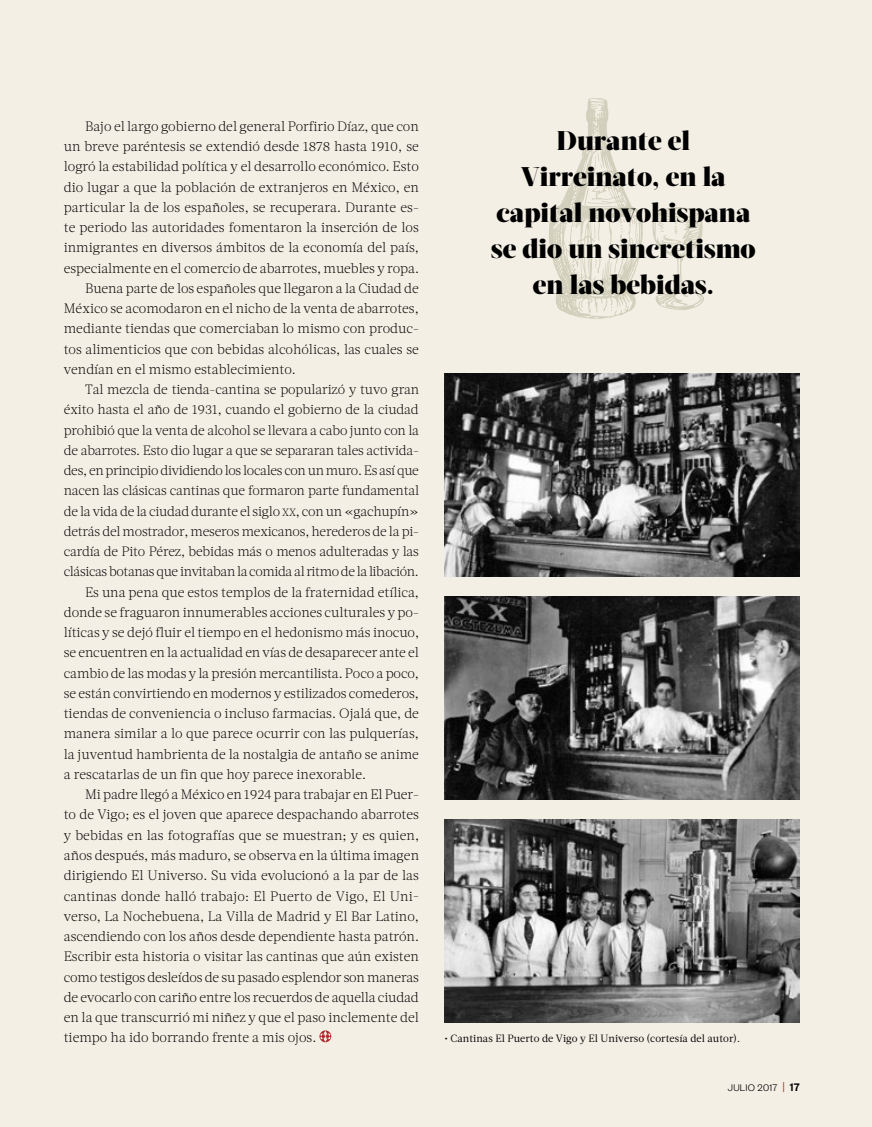
<style>
.page{position:relative;width:872px;height:1127px;background:#f4efe4}
.page>*{position:absolute;margin:0;border:0;box-sizing:border-box;transform-origin:0 0}
.t1{font:900 27px/36px "Acta Display";color:#000;text-align:center}
.t2{font:300 13.65px/20.2px "Acta";color:#000;text-align:justify}
.t3{font:300 13.5px/20.2px "Acta";letter-spacing:-.025em;color:#000;text-align:justify}
.t4{font:10.5px "Acta";letter-spacing:.005em;color:#000}
.t5{font:300 10.5px "Founders Grotesk";letter-spacing:.025em;color:#000}
.s1{font-size:10.5px}
.s2{font-size:13.5px;color:#b2262c}
.s3{font-weight:500;font-size:12px}
</style>
<div class="page">
<svg style="left:319px;top:1030px;width:12px;height:12px"></svg>
<img style="left:444px;top:374px;width:355px;height:202px">
<img style="left:444px;top:597px;width:355px;height:202px">
<img style="left:444px;top:819px;width:355px;height:203px">
<svg style="left:549px;top:98px;width:94px;height:221px"></svg>
<svg style="left:652px;top:207px;width:52px;height:103px"></svg>
<p class="t2" style="left:85px;top:116px;width:335px">Bajo el largo gobierno del general Porfirio Díaz, que con</p>
<p class="t2" style="left:64px;top:136px;width:357px">un breve paréntesis se extendió desde 1878 hasta 1910, se</p>
<p class="t2" style="left:64px;top:157px;width:357px">logró la estabilidad política y el desarrollo económico. Esto</p>
<p class="t2" style="left:64px;top:177px;width:357px">dio lugar a que la población de extranjeros en México, en</p>
<p class="t2" style="left:64px;top:197px;width:357px">particular la de los españoles, se recuperara. Durante es-</p>
<p class="t2" style="left:64px;top:217px;width:356px">te periodo las autoridades fomentaron la inserción de los</p>
<p class="t2" style="left:64px;top:238px;width:357px">inmigrantes en diversos ámbitos de la economía del país,</p>
<p class="t2" style="left:64px;top:258px;width:357px">especialmente en el comercio de abarrotes, muebles y ropa.</p>
<p class="t2" style="left:85px;top:278px;width:335px">Buena parte de los españoles que llegaron a la Ciudad de</p>
<p class="t2" style="left:64px;top:298px;width:356px">México se acomodaron en el nicho de la venta de abarrotes,</p>
<p class="t2" style="left:64px;top:319px;width:357px">mediante tiendas que comerciaban lo mismo con produc-</p>
<p class="t2" style="left:64px;top:339px;width:357px">tos alimenticios que con bebidas alcohólicas, las cuales se</p>
<p class="t2" style="left:64px;top:359px;width:234px">vendían en el mismo establecimiento.</p>
<p class="t3" style="left:64px;top:379px;width:357px;text-indent:21px">Tal mezcla de tienda-cantina se popularizó y tuvo gran éxito hasta el año de 1931, cuando el gobierno de la ciudad prohibió que la venta de alcohol se llevara a cabo junto con la de abarrotes. Esto dio lugar a que se separaran tales activida&shy;des, en principio dividiendo los locales con un muro. Es así que nacen las clásicas cantinas que formaron parte fundamental de la vida de la ciudad durante el siglo <span class="s1">xx</span>, con un «gachupín» detrás del mostrador, meseros mexicanos, herederos de la pi&shy;cardía de Pito Pérez, bebidas más o menos adulteradas y las clásicas botanas que invitaban la comida al ritmo de la libación.</p>
<p class="t2" style="left:64px;top:582px;width:357px;text-indent:21px">Es una pena que estos templos de la fraternidad etílica, donde se fraguaron innumerables acciones culturales y po&shy;líticas y se dejó fluir el tiempo en el hedonismo más inocuo, se encuentren en la actualidad en vías de desaparecer ante el cambio de las modas y la presión mercantilista. Poco a poco, se están convirtiendo en modernos y estilizados comederos, tiendas de conveniencia o incluso farmacias. Ojalá que, de manera similar a lo que parece ocurrir con las pulquerías, la juventud hambrienta de la nostalgia de antaño se anime a rescatarlas de un fin que hoy parece inexorable.</p>
<p class="t2" style="left:64px;top:784px;width:357px;text-indent:21px">Mi padre llegó a México en 1924 para trabajar en El Puer&shy;to de Vigo; es el joven que aparece despachando abarrotes y bebidas en las fotografías que se muestran; y es quien, años después, más maduro, se observa en la última imagen dirigiendo El Universo. Su vida evolucionó a la par de las cantinas donde halló trabajo: El Puerto de Vigo, El Uni&shy;verso, La Nochebuena, La Villa de Madrid y El Bar Latino, ascendiendo con los años desde dependiente hasta patrón.<br>Escribir esta historia o visitar las cantinas que aún existen como testigos desleídos de su pasado esplendor son maneras de evocarlo con cariño entre los recuerdos de aquella ciudad en la que transcurrió mi niñez y que el paso inclemente del tiempo ha ido borrando frente a mis ojos.</p>
<h1 class="t1" style="left:491px;top:123px;width:266px">Durante el<br>Virreinato, en la capital novohispana se dio un sincretismo en las bebidas.</h1>
<p class="t4" style="left:444px;top:1032px;width:297px">• Cantinas El Puerto de Vigo y El Universo (cortesía del autor).</p>
<p class="t5" style="left:728px;top:1081px;width:73px">JULIO 2017 <span class="s2">|</span> <span class="s3">17</span></p>
</div>
